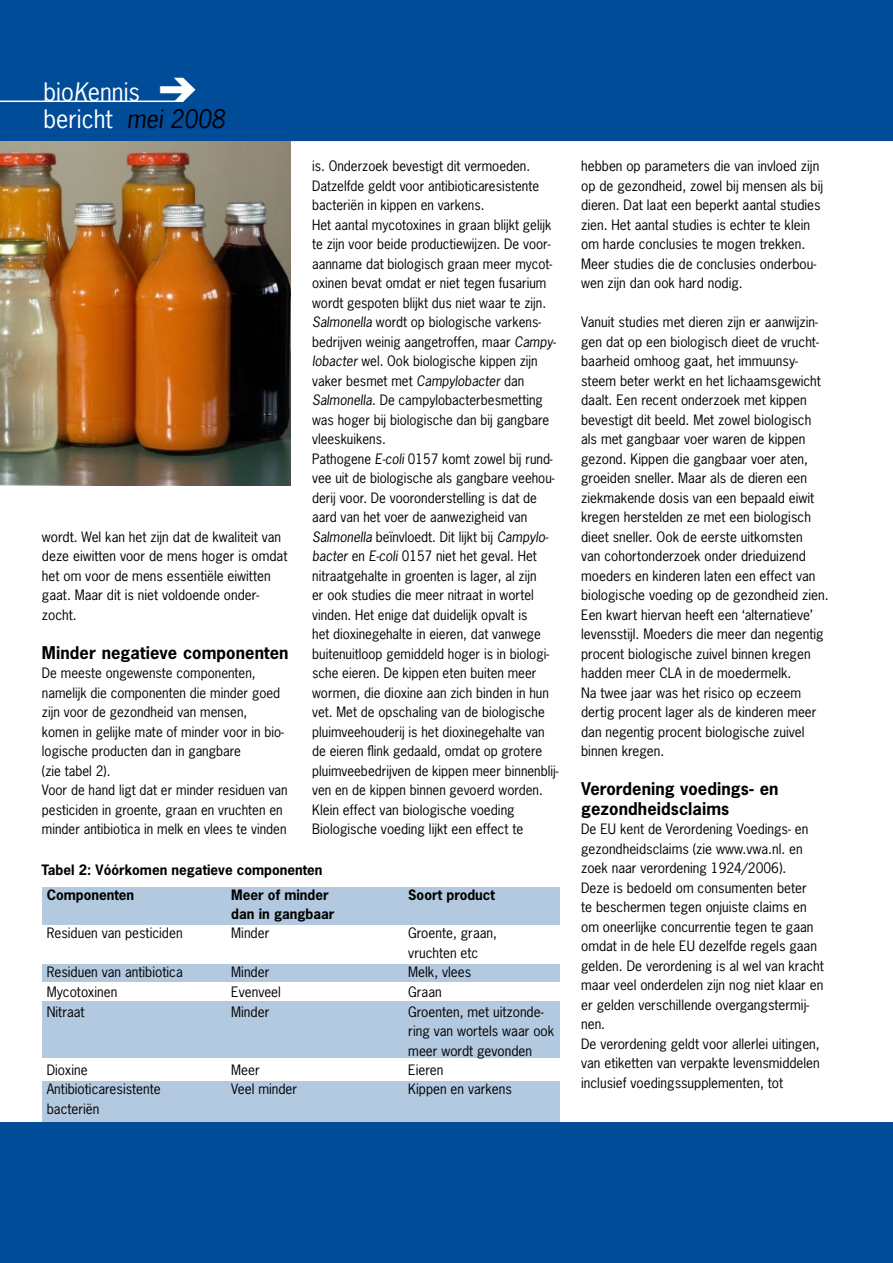
<style>
.page{position:relative;width:893px;height:1263px;background:#fff}
.page>*{position:absolute;margin:0;border:0;box-sizing:border-box;transform-origin:0 0}
.t1{font:48px "Bundesbahn Pi Three";color:#fff}
.t2{font:24px/27px "News Gothic";color:#fff}
.t3{font:700 16.5px/19.5px "News Gothic";letter-spacing:.005em;color:#000}
.t4{font:13.5px/19.5px "News Gothic";color:#000}
.t5{font:700 13.5px "News Gothic";color:#000}
.s1{font-style:italic}
.s2{font-style:italic;color:#000}
</style>
<div class="page">
<div style="left:0;top:0;width:892px;height:141px;background:#004c99"></div>
<hr style="left:0;top:101px;width:183px;height:1px;background:#fff">
<svg style="left:892px;top:0;width:1px;height:141px"></svg>
<div style="left:43px;top:1081px;width:517px;height:60px;background:#b3c9e0"></div>
<img style="left:0;top:141px;width:291px;height:344px">
<div style="left:0;top:1123px;width:893px;height:140px;background:#004c99"></div>
<div style="left:43px;top:1001px;width:517px;height:57px;background:#b3c9e0"></div>
<div style="left:43px;top:887px;width:517px;height:37px;background:#b3c9e0"></div>
<div style="left:43px;top:964px;width:517px;height:18px;background:#b3c9e0"></div>
<h1 class="t1" style="left:198px;top:111px;width:40px;rotate:-180deg">z</h1>
<h2 class="t2" style="left:43px;top:78px;width:183px">bio<span class="s1">K</span>ennis<br>bericht <span class="s2">mei 2008</span></h2>
<p class="t4" style="left:312px;top:156px;width:248px">is. Onderzoek bevestigt dit vermoeden.<br>Datzelfde geldt voor antibioticaresistente bacteriën in kippen en varkens.<br>Het aantal mycotoxines in graan blijkt gelijk te zijn voor beide productiewijzen. De voor&shy;aanname dat biologisch graan meer mycot&shy;oxinen bevat omdat er niet tegen fusarium wordt gespoten blijkt dus niet waar te zijn.<br><span class="s1">Salmonella</span> wordt op biologische varkens&shy;bedrijven weinig aangetroffen, maar <span class="s1">Campy&shy;lobacter</span> wel. Ook biologische kippen zijn vaker besmet met <span class="s1">Campylobacter</span> dan <span class="s1">Salmonella</span>. De campylobacterbesmetting was hoger bij biologische dan bij gangbare vleeskuikens.<br>Pathogene <span class="s1">E-coli</span> 0157 komt zowel bij rund&shy;vee uit de biologische als gangbare veehou&shy;derij voor. De vooronderstelling is dat de aard van het voer de aanwezigheid van <span class="s1">Salmonella</span> beïnvloedt. Dit lijkt bij <span class="s1">Campylo&shy;bacter</span> en <span class="s1">E-coli</span> 0157 niet het geval. Het nitraatgehalte in groenten is lager, al zijn<br>er ook studies die meer nitraat in wortel vinden. Het enige dat duidelijk opvalt is<br>het dioxinegehalte in eieren, dat vanwege buitenuitloop gemiddeld hoger is in biologi&shy;sche eieren. De kippen eten buiten meer wormen, die dioxine aan zich binden in hun vet. Met de opschaling van de biologische pluimveehouderij is het dioxinegehalte van de eieren flink gedaald, omdat op grotere pluimveebedrijven de kippen meer binnenblij&shy;ven en de kippen binnen gevoerd worden.<br>Klein effect van biologische voeding Biologische voeding lijkt een effect te</p>
<p class="t4" style="left:581px;top:156px;width:244px">hebben op parameters die van invloed zijn op de gezondheid, zowel bij mensen als bij dieren. Dat laat een beperkt aantal studies zien. Het aantal studies is echter te klein om harde conclusies te mogen trekken.<br>Meer studies die de conclusies onderbou&shy;wen zijn dan ook hard nodig.</p>
<p class="t4" style="left:581px;top:312px;width:249px">Vanuit studies met dieren zijn er aanwijzin&shy;gen dat op een biologisch dieet de vrucht&shy;baarheid omhoog gaat, het immuunsy&shy;steem beter werkt en het lichaamsgewicht daalt. Een recent onderzoek met kippen bevestigt dit beeld. Met zowel biologisch als met gangbaar voer waren de kippen gezond. Kippen die gangbaar voer aten, groeiden sneller. Maar als de dieren een ziekmakende dosis van een bepaald eiwit kregen herstelden ze met een biologisch dieet sneller. Ook de eerste uitkomsten<br>van cohortonderzoek onder drieduizend moeders en kinderen laten een effect van biologische voeding op de gezondheid zien.<br>Een kwart hiervan heeft een ‘alternatieve’ levensstijl. Moeders die meer dan negentig procent biologische zuivel binnen kregen hadden meer CLA in de moedermelk.<br>Na twee jaar was het risico op eczeem dertig procent lager als de kinderen meer dan negentig procent biologische zuivel binnen kregen.</p>
<p class="t3" style="left:581px;top:779px;width:199px">Verordening voedings- en gezondheidsclaims</p>
<p class="t4" style="left:581px;top:819px;width:244px">De EU kent de Verordening Voedings- en gezondheidsclaims (zie www.vwa.nl. en zoek naar verordening 1924/2006).<br>Deze is bedoeld om consumenten beter<br>te beschermen tegen onjuiste claims en om oneerlijke concurrentie tegen te gaan omdat in de hele EU dezelfde regels gaan gelden. De verordening is al wel van kracht maar veel onderdelen zijn nog niet klaar en er gelden verschillende overgangstermij&shy;nen.<br>De verordening geldt voor allerlei uitingen, van etiketten van verpakte levensmiddelen inclusief voedingssupplementen, tot</p>
<p class="t4" style="left:42px;top:527px;width:247px">wordt. Wel kan het zijn dat de kwaliteit van deze eiwitten voor de mens hoger is omdat het om voor de mens essentiële eiwitten gaat. Maar dit is niet voldoende onder&shy;zocht.</p>
<p class="t3" style="left:42px;top:642px;width:248px">Minder negatieve componenten</p>
<p class="t4" style="left:42px;top:663px;width:247px">De meeste ongewenste componenten, namelijk die componenten die minder goed zijn voor de gezondheid van mensen, komen in gelijke mate of minder voor in bio&shy;logische producten dan in gangbare<br>(zie tabel 2).<br>Voor de hand ligt dat er minder residuen van pesticiden in groente, graan en vruchten en minder antibiotica in melk en vlees te vinden</p>
<p class="t5" style="left:41px;top:861px;width:283px">Tabel 2: Vóórkomen negatieve componenten</p>
<p class="t5" style="left:47px;top:885px;width:89px">Componenten</p>
<p class="t5" style="left:231px;top:885px;width:99px">Meer of minder</p>
<p class="t5" style="left:408px;top:885px;width:88px">Soort product</p>
<p class="t5" style="left:231px;top:905px;width:105px">dan in gangbaar</p>
<p class="t4" style="left:47px;top:923px;width:137px">Residuen van pesticiden</p>
<p class="t4" style="left:231px;top:923px;width:40px">Minder</p>
<p class="t4" style="left:408px;top:923px;width:90px">Groente, graan, vruchten etc</p>
<p class="t4" style="left:47px;top:962px;width:137px">Residuen van antibiotica</p>
<p class="t4" style="left:231px;top:962px;width:40px">Minder</p>
<p class="t4" style="left:408px;top:962px;width:64px">Melk, vlees</p>
<p class="t4" style="left:47px;top:982px;width:72px">Mycotoxinen</p>
<p class="t4" style="left:231px;top:982px;width:51px">Evenveel</p>
<p class="t4" style="left:408px;top:982px;width:35px">Graan</p>
<p class="t4" style="left:47px;top:1001px;width:39px">Nitraat</p>
<p class="t4" style="left:231px;top:1001px;width:40px">Minder</p>
<p class="t4" style="left:408px;top:1001px;width:147px">Groenten, met uitzonde&shy;ring van wortels waar ook meer wordt gevonden</p>
<p class="t4" style="left:47px;top:1060px;width:42px">Dioxine</p>
<p class="t4" style="left:231px;top:1060px;width:30px">Meer</p>
<p class="t4" style="left:408px;top:1060px;width:37px">Eieren</p>
<p class="t4" style="left:47px;top:1079px;width:116px">Antibioticaresistente</p>
<p class="t4" style="left:231px;top:1079px;width:67px">Veel minder</p>
<p class="t4" style="left:408px;top:1079px;width:105px">Kippen en varkens</p>
<p class="t4" style="left:47px;top:1099px;width:54px">bacteriën</p>
</div>
